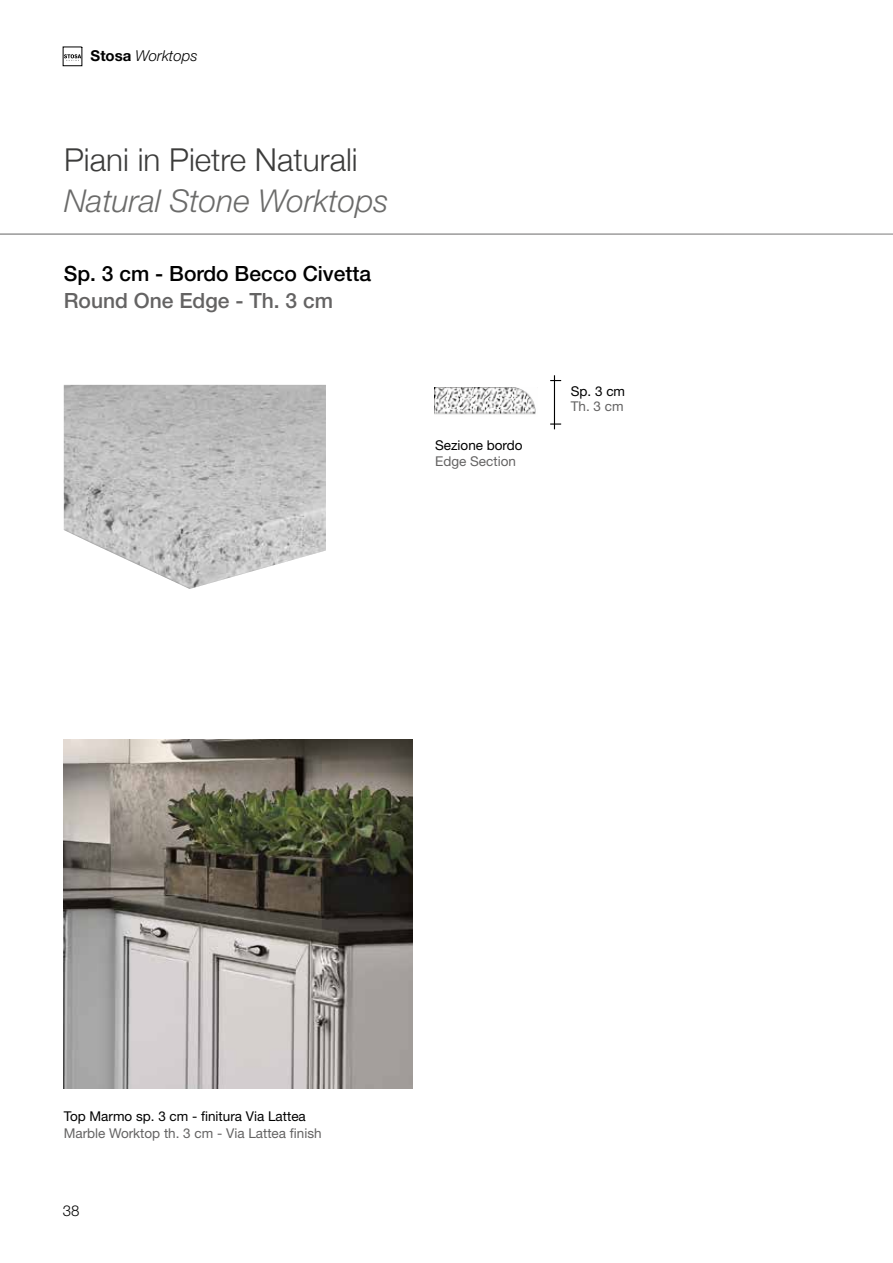
<style>
.page{position:relative;width:893px;height:1263px;background:#fff}
.page>*{position:absolute;margin:0;border:0;box-sizing:border-box;transform-origin:0 0}
.t1{font:300 31.5px "Helvetica Neue";color:#3c3c3b}
.t2{font:italic 300 31.5px "Helvetica Neue LT Std";color:#6b6b6a}
.t3{font:500 21px "Helvetica Neue LT Std";color:#000}
.t4{font:500 21px "Helvetica Neue LT Std";color:#646363}
.t5{font:italic 300 15px "Helvetica Neue LT Std";color:#000}
.t6{font:300 15px "Helvetica Neue LT Std";color:#000}
.t7{font:13.5px "Helvetica Neue LT Std";color:#646363}
.t8{font:13.5px "Helvetica Neue LT Std";color:#000}
.s1{font-weight:700;font-style:normal}
</style>
<div class="page">
<svg style="left:63px;top:47px;width:19px;height:19px"></svg>
<img style="left:64px;top:385px;width:262px;height:204px">
<svg style="left:550px;top:423px;width:11px;height:2px"></svg>
<hr style="left:554px;top:375px;width:1px;height:54px;background:#000">
<img style="left:435px;top:387px;width:101px;height:28px">
<hr style="left:0;top:234px;width:893px;height:1px;background:#646363">
<img style="left:64px;top:740px;width:348px;height:349px">
<p class="t5" style="left:91px;top:47px;width:108px"><span class="s1">Stosa</span> Worktops</p>
<h1 class="t1" style="left:64px;top:134px;width:295px">Piani in Pietre Naturali</h1>
<h1 class="t2" style="left:64px;top:182px;width:326px">Natural Stone Worktops</h1>
<h2 class="t3" style="left:64px;top:261px;width:309px">Sp. 3 cm - Bordo Becco Civetta</h2>
<h2 class="t4" style="left:64px;top:288px;width:271px">Round One Edge - Th. 3 cm</h2>
<p class="t8" style="left:435px;top:437px;width:89px">Sezione bordo</p>
<p class="t7" style="left:435px;top:453px;width:82px">Edge Section</p>
<p class="t8" style="left:571px;top:383px;width:56px">Sp. 3 cm</p>
<p class="t7" style="left:571px;top:399px;width:54px">Th. 3 cm</p>
<p class="t8" style="left:64px;top:1108px;width:244px">Top Marmo sp. 3 cm - finitura Via Lattea</p>
<p class="t7" style="left:64px;top:1125px;width:259px">Marble Worktop th. 3 cm - Via Lattea finish</p>
<p class="t6" style="left:63px;top:1202px;width:18px">38</p>
</div>
